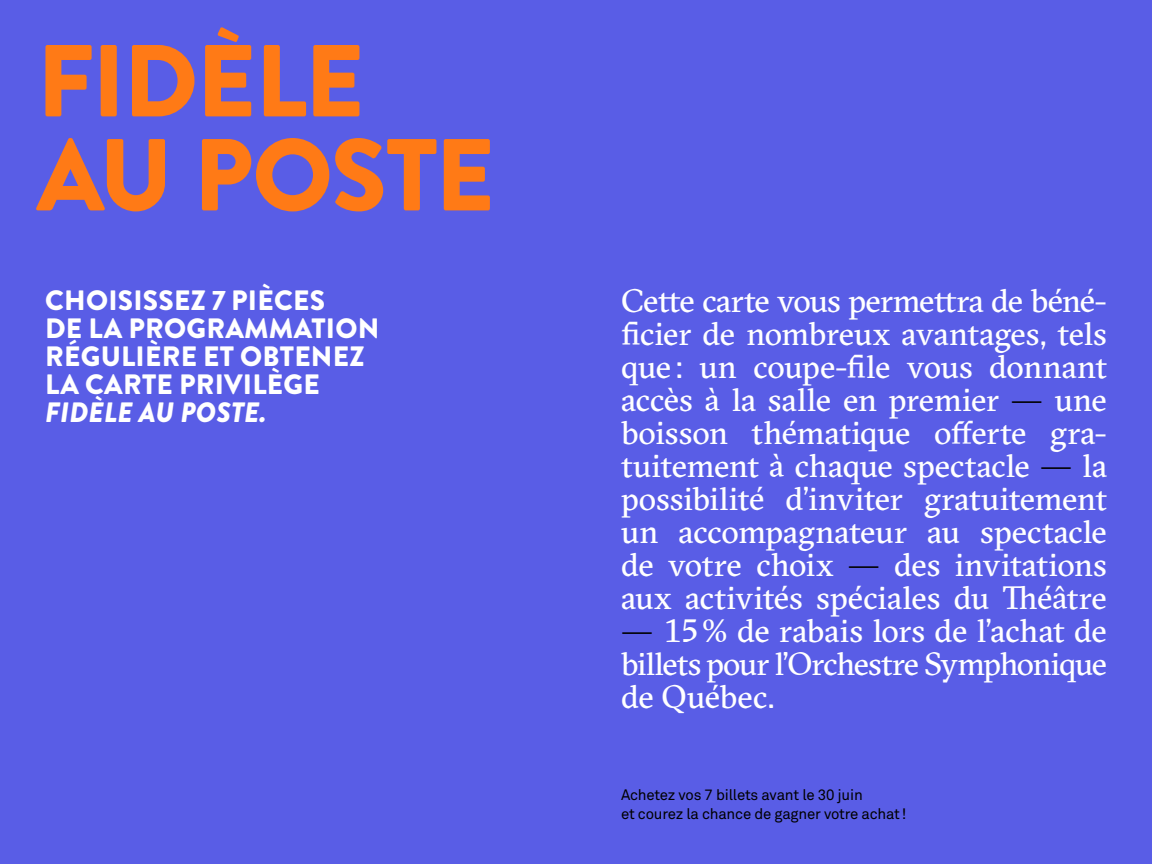
<style>
.page{position:relative;width:1152px;height:864px;background:#595de6}
.page>*{position:absolute;margin:0;border:0;box-sizing:border-box;transform-origin:0 0}
.t1{font:900 102px/94px "Brandon Grotesque Accents";letter-spacing:-.02em;color:#ff7a16}
.t2{font:32.2px/33px "GT Sectra";letter-spacing:-.005em;color:#fff;text-align:justify}
.t3{font:32px "GT Sectra";letter-spacing:-.035em;color:#fff}
.t4{font:900 28px/28px "Brandon Grotesque";letter-spacing:.01em;color:#fff}
.t5{font:italic 900 28px "Brandon Grotesque";letter-spacing:.01em;color:#fff}
.t6{font:15px/19.6px "Akkurat Pro";letter-spacing:-.01em;color:#000}
.s1{color:#000}
</style>
<div class="page">
<h1 class="t1" style="left:37px;top:38px;width:460px">FIDÈLE<br>AU POSTE</h1>
<p class="t4" style="left:45px;top:286px;width:336px">CHOISISSEZ 7 PIÈCES<br>DE LA PROGRAMMATION<br>RÉGULIÈRE ET OBTENEZ<br>LA CARTE PRIVILÈGE</p>
<p class="t5" style="left:45px;top:392px;width:223px">FIDÈLE AU POSTE.</p>
<p class="t2" style="left:621px;top:288px;width:488px">Cette carte vous permettra de béné&shy;ficier de nombreux avantages, tels que : un coupe-file vous donnant accès à la salle en premier <span class="s1">—</span> une boisson thématique offerte gra&shy;tuitement à chaque spectacle <span class="s1">—</span> la possibilité d’inviter gratuitement un accompagnateur au spectacle de votre choix <span class="s1">—</span> des invitations aux activités spéciales du Théâtre</p>
<p class="t2" style="left:621px;top:618px;width:487px"><span class="s1">—</span> 15% de rabais lors de l’achat de</p>
<p class="t3" style="left:621px;top:651px;width:488px">billets pour l’Orchestre Symphonique</p>
<p class="t2" style="left:621px;top:684px;width:155px">de Québec.</p>
<p class="t6" style="left:621px;top:785px;width:287px">Achetez vos 7 billets avant le 30 juin<br>et courez la chance de gagner votre achat!</p>
</div>
